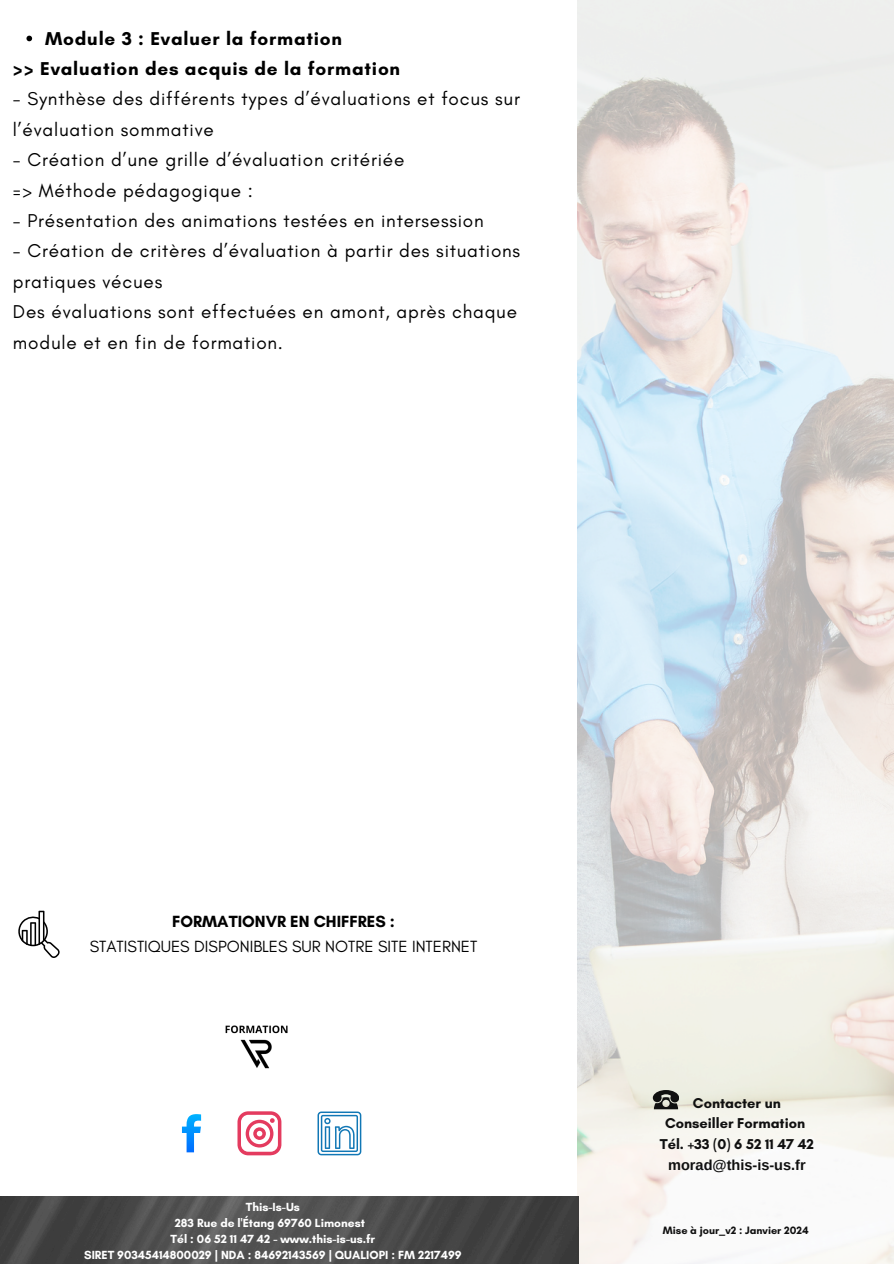
<style>
.page{position:relative;width:894px;height:1264px;background:#fff}
.page>*{position:absolute;margin:0;border:0;box-sizing:border-box;transform-origin:0 0}
.t1{font:18.9px/30.3px "Glacial Indifference";letter-spacing:.04em;color:#000}
.t2{font:700 18.9px "Glacial Indifference";letter-spacing:.04em;color:#000}
.t3{font:16.5px/24.8px "Glacial Indifference";color:#000;text-align:center}
.t4{font:700 14.55px/20.7px "Glacial Indifference";color:#101010;text-align:center}
.t5{font:700 12px "Glacial Indifference";color:#fff}
.t6{font:700 10.95px "Glacial Indifference";color:#101010}
.s1{font-weight:700}
.s2{font-family:"Arimo"}
</style>
<div class="page">
<img style="left:577px;top:0;width:316px;height:1263px">
<img style="left:0;top:1196px;width:578px;height:67px">
<svg style="left:652px;top:1089px;width:26px;height:20px"></svg>
<img style="left:225px;top:1025px;width:63px;height:44px">
<svg style="left:18px;top:910px;width:42px;height:48px"></svg>
<svg style="left:182px;top:1114px;width:19px;height:38px"></svg>
<svg style="left:237px;top:1111px;width:44px;height:44px"></svg>
<svg style="left:317px;top:1111px;width:44px;height:44px"></svg>
<svg style="left:26px;top:36px;width:6px;height:5px"></svg>
<p class="t2" style="left:45px;top:27px;width:298px">Module 3 : Evaluer la formation</p>
<p class="t2" style="left:13px;top:57px;width:388px">&gt;&gt; Evaluation des acquis de la formation</p>
<p class="t1" style="left:13px;top:84px;width:508px">- Synthèse des différents types d’évaluations et focus sur l’évaluation sommative</p>
<p class="t1" style="left:13px;top:144px;width:393px">- Création d’une grille d’évaluation critériée =&gt; Méthode pédagogique :</p>
<p class="t1" style="left:13px;top:205px;width:472px">- Présentation des animations testées en intersession</p>
<p class="t1" style="left:13px;top:236px;width:508px">- Création de critères d’évaluation à partir des situations pratiques vécues<br>Des évaluations sont effectuées en amont, après chaque module et en fin de formation.</p>
<p class="t3" style="left:90px;top:909px;width:389px"><span class="s1">FORMATIONVR EN CHIFFRES :<br></span>STATISTIQUES DISPONIBLES SUR NOTRE SITE INTERNET</p>
<p class="t5" style="left:246px;top:1199px;width:56px">This-Is-Us</p>
<p class="t5" style="left:175px;top:1215px;width:192px">283 Rue de l'Étang 69760 Limonest</p>
<p class="t5" style="left:170px;top:1231px;width:206px">Tél : 06 52 11 47 42 - www.this-is-us.fr</p>
<p class="t5" style="left:84px;top:1247px;width:379px">SIRET 90345414800029 | NDA : 84692143569 | QUALIOPI : FM 2217499</p>
<p class="t4" style="left:659px;top:1092px;width:156px">Contacter un<br>Conseiller Formation<br>Tél. +33 (0) 6 52 11 47 42 <span class="s2">morad@this-is-us.fr</span></p>
<h1 class="t6" style="left:662px;top:1223px;width:147px">Mise à jour_v2 : Janvier 2024</h1>
</div>
